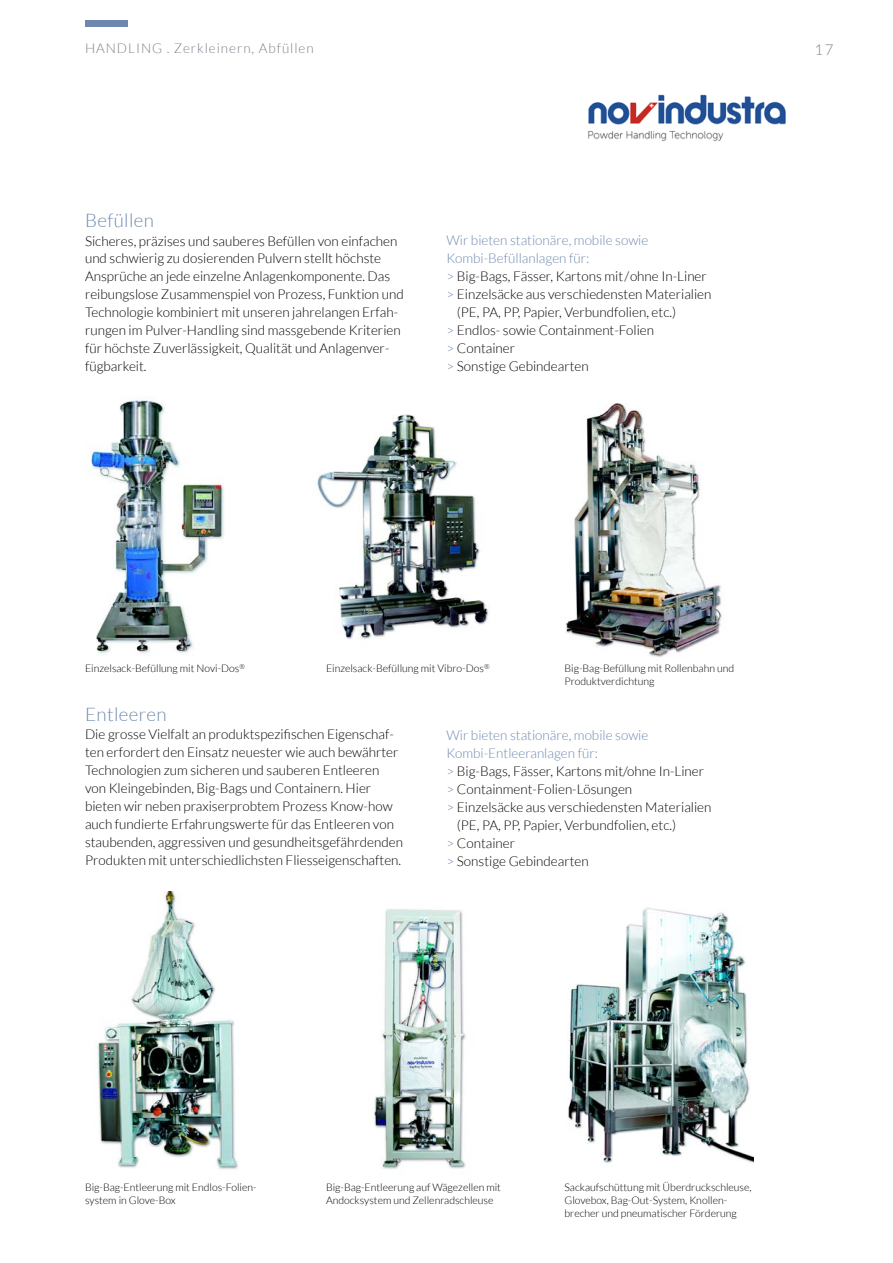
<style>
.page{position:relative;width:893px;height:1263px;background:#fff}
.page>*{position:absolute;margin:0;border:0;box-sizing:border-box;transform-origin:0 0}
.t1{font:300 18.75px "Lato";letter-spacing:.02em;color:#6e88ae}
.t2{font:300 15px "Lato";color:#7a8088}
.t3{font:300 13.5px/18px "Lato";color:#000}
.t4{font:300 13.5px "Lato";color:#6e88ae}
.t5{font:300 13.5px "Lato";letter-spacing:.07em;color:#7a8088}
.t6{font:300 10.5px/12.8px "Lato";color:#000}
.s1{color:#6e88ae}
</style>
<div class="page">
<div style="left:85px;top:20px;width:43px;height:7px;background:#6e88ae"></div>
<img style="left:588px;top:94px;width:198px;height:48px">
<img style="left:85px;top:399px;width:139px;height:255px">
<img style="left:565px;top:403px;width:157px;height:254px">
<img style="left:97px;top:891px;width:141px;height:278px">
<img style="left:373px;top:909px;width:93px;height:260px">
<img style="left:568px;top:907px;width:186px;height:256px">
<img style="left:317px;top:414px;width:172px;height:225px">
<p class="t5" style="left:85px;top:41px;width:230px">HANDLING <span class="s1">.</span> Zerkleinern, Abfüllen</p>
<p class="t2" style="left:814px;top:41px;width:20px">17</p>
<h1 class="t1" style="left:85px;top:211px;width:71px">Befüllen</h1>
<p class="t3" style="left:85px;top:232px;width:320px">Sicheres, präzises und sauberes Befüllen von einfachen und schwierig zu dosierenden Pulvern stellt höchste Ansprüche an jede einzelne Anlagenkomponente. Das reibungslose Zusammenspiel von Prozess, Funktion und Technologie kombiniert mit unseren jahrelangen Erfah&shy;rungen im Pulver-Handling sind massgebende Kriterien für höchste Zuverlässigkeit, Qualität und Anlagenver&shy;fügbarkeit.</p>
<p class="t4" style="left:446px;top:233px;width:203px">Wir bieten stationäre, mobile sowie</p>
<p class="t4" style="left:446px;top:251px;width:144px">Kombi-Befüllanlagen für:</p>
<p class="t3" style="left:446px;top:267px;width:262px"><span class="s1">&gt;</span> Big-Bags, Fässer, Kartons mit/ohne In-Liner</p>
<p class="t3" style="left:446px;top:285px;width:266px"><span class="s1">&gt;</span> Einzelsäcke aus verschiedensten Materialien</p>
<p class="t3" style="left:457px;top:303px;width:221px">(PE, PA, PP, Papier, Verbundfolien, etc.)</p>
<p class="t3" style="left:446px;top:321px;width:209px"><span class="s1">&gt;</span> Endlos- sowie Containment-Folien</p>
<p class="t3" style="left:446px;top:339px;width:70px"><span class="s1">&gt;</span> Container</p>
<p class="t3" style="left:446px;top:357px;width:144px"><span class="s1">&gt;</span> Sonstige Gebindearten</p>
<p class="t6" style="left:85px;top:662px;width:161px">Einzelsack-Befüllung mit Novi-Dos<sup>®</sup></p>
<p class="t6" style="left:326px;top:662px;width:165px">Einzelsack-Befüllung mit Vibro-Dos<sup>®</sup></p>
<p class="t6" style="left:564px;top:662px;width:171px">Big-Bag-Befüllung mit Rollenbahn und<br>Produktverdichtung</p>
<h1 class="t1" style="left:85px;top:704px;width:83px">Entleeren</h1>
<p class="t3" style="left:85px;top:725px;width:319px">Die grosse Vielfalt an produktspezifischen Eigenschaf&shy;ten erfordert den Einsatz neuester wie auch bewährter Technologien zum sicheren und sauberen Entleeren von Kleingebinden, Big-Bags und Containern. Hier bieten wir neben praxiserprobtem Prozess Know-how auch fundierte Erfahrungswerte für das Entleeren von staubenden, aggressiven und gesundheitsgefährdenden Produkten mit unterschiedlichsten Fliesseigenschaften.</p>
<p class="t4" style="left:446px;top:728px;width:203px">Wir bieten stationäre, mobile sowie</p>
<p class="t4" style="left:446px;top:746px;width:153px">Kombi-Entleeranlagen für:</p>
<p class="t3" style="left:446px;top:762px;width:259px"><span class="s1">&gt;</span> Big-Bags, Fässer, Kartons mit/ohne In-Liner</p>
<p class="t3" style="left:446px;top:780px;width:187px"><span class="s1">&gt;</span> Containment-Folien-Lösungen</p>
<p class="t3" style="left:446px;top:798px;width:266px"><span class="s1">&gt;</span> Einzelsäcke aus verschiedensten Materialien</p>
<p class="t3" style="left:457px;top:816px;width:221px">(PE, PA, PP, Papier, Verbundfolien, etc.)</p>
<p class="t3" style="left:446px;top:834px;width:70px"><span class="s1">&gt;</span> Container</p>
<p class="t3" style="left:446px;top:852px;width:144px"><span class="s1">&gt;</span> Sonstige Gebindearten</p>
<p class="t6" style="left:85px;top:1181px;width:172px">Big-Bag-Entleerung mit Endlos-Folien&shy;system in Glove-Box</p>
<p class="t6" style="left:326px;top:1181px;width:177px">Big-Bag-Entleerung auf Wägezellen mit<br>Andocksystem und Zellenradschleuse</p>
<p class="t6" style="left:564px;top:1181px;width:189px">Sackaufschüttung mit Überdruckschleuse,<br>Glovebox, Bag-Out-System, Knollen&shy;brecher und pneumatischer Förderung</p>
</div>
